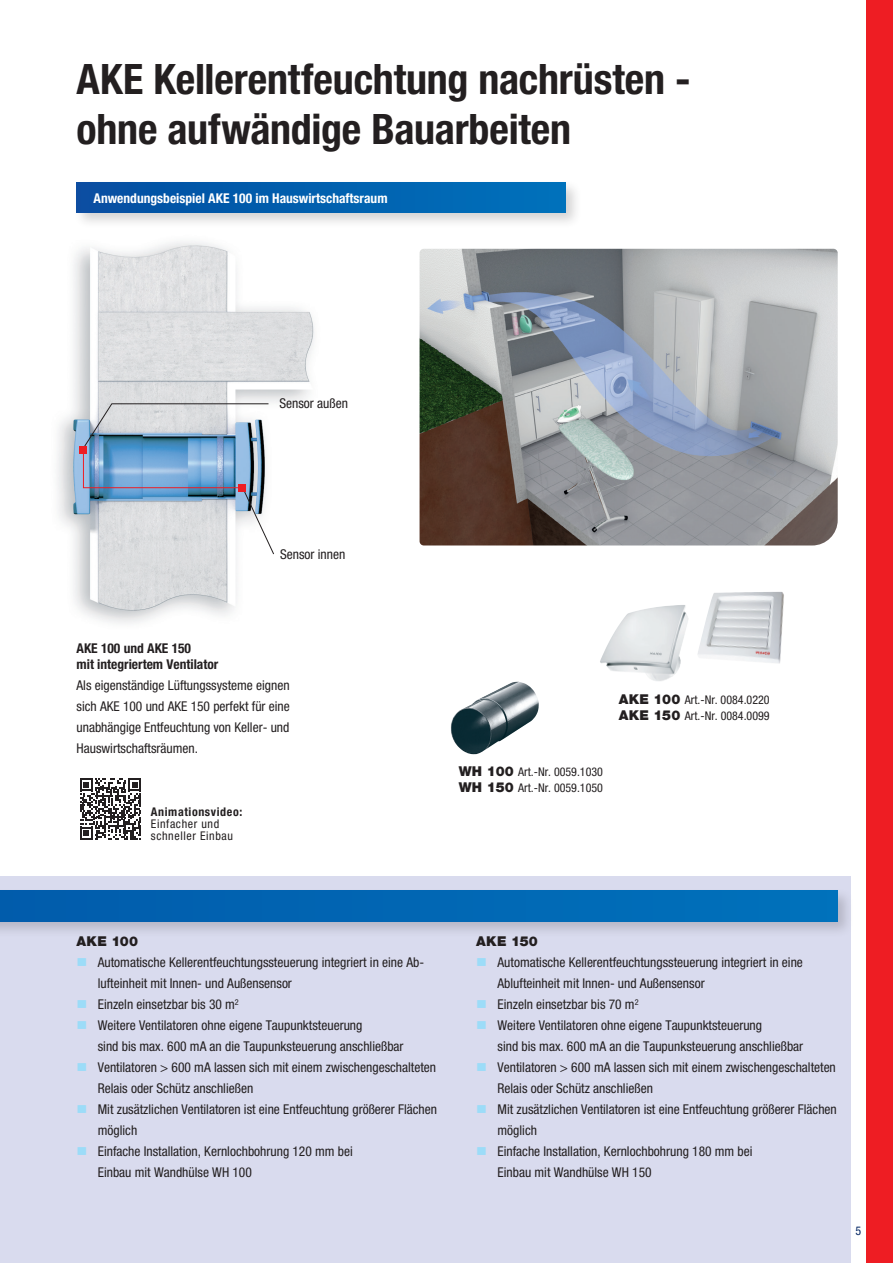
<style>
.page{position:relative;width:893px;height:1263px;background:#fff}
.page>*{position:absolute;margin:0;border:0;box-sizing:border-box;transform-origin:0 0}
.t1{font:700 condensed 42px/50.4px "Helvetica Neue LTW1 G";letter-spacing:-.005em;color:#231f20}
.t2{font:condensed 13.5px/21px "Helvetica Neue LTW1 G";color:#231f20}
.t3{font:700 condensed 13.5px "Helvetica Neue LTW1 G";color:#fff}
.t4{font:700 condensed 13.5px/16.2px "Helvetica Neue LTW1 G";color:#231f20}
.t5{font:900 13.5px "Helvetica Neue LT Com";letter-spacing:.02em;color:#231f20}
.t6{font:condensed 12px/16.5px "Helvetica Neue LTW1 G";color:#231f20}
.t7{font:condensed 12px/12px "Helvetica Neue LTW1 G";letter-spacing:.05em;color:#231f20}
.t8{font:700 condensed 12px "Helvetica Neue LTW1 G";letter-spacing:.05em;color:#231f20}
.t9{font:condensed 12px "Helvetica Neue LT Std";color:#002361}
.s1{font-family:"Helvetica Neue LT Com";font-weight:900;font-stretch:normal;font-size:13.5px}
.s2{color:#9cdcf8}
</style>
<div class="page">
<div style="left:866px;top:0;width:27px;height:1263px;background:#ee1d23"></div>
<div style="left:0;top:876px;width:850px;height:387px;background:#d9dbee"></div>
<img style="left:600px;top:605px;width:88px;height:76px">
<img style="left:698px;top:592px;width:86px;height:72px">
<div style="left:0;top:887px;width:854px;height:51px;background:#231f20;opacity:.2"></div>
<div style="left:0;top:891px;width:837px;height:30px;background:#0166b3"></div>
<img style="left:420px;top:249px;width:418px;height:296px">
<img style="left:451px;top:682px;width:88px;height:72px">
<img style="left:57px;top:242px;width:258px;height:381px">
<svg style="left:82px;top:403px;width:192px;height:152px;background:#abbfd2"></svg>
<div style="left:238px;top:484px;width:8px;height:8px;background:#ee1d23"></div>
<div style="left:80px;top:446px;width:7px;height:7px;background:#ee1d23"></div>
<div style="left:73px;top:179px;width:509px;height:50px;background:#231f20;opacity:.2"></div>
<div style="left:77px;top:183px;width:489px;height:30px;background:linear-gradient(to right,#054ea1,#0072bc)"></div>
<svg style="left:80px;top:778px;width:61px;height:62px"></svg>
<h1 class="t1" style="left:77px;top:54px;width:616px">AKE Kellerentfeuchtung nachrüsten - ohne aufwändige Bauarbeiten</h1>
<p class="t3" style="left:94px;top:190px;width:296px">Anwendungsbeispiel AKE 100 im Hauswirtschaftsraum</p>
<p class="t2" style="left:279px;top:393px;width:70px">Sensor außen</p>
<p class="t2" style="left:280px;top:543px;width:67px">Sensor innen</p>
<p class="t4" style="left:77px;top:640px;width:143px">AKE 100 und AKE 150<br>mit integriertem Ventilator</p>
<p class="t2" style="left:77px;top:675px;width:215px;text-align:justify">Als eigenständige Lüftungssysteme eignen sich AKE 100 und AKE 150 perfekt für eine unabhängige Entfeuchtung von Keller- und Hauswirtschaftsräumen.</p>
<p class="t8" style="left:151px;top:804px;width:93px">Animationsvideo:</p>
<p class="t7" style="left:151px;top:818px;width:84px">Einfacher und schneller Einbau</p>
<p class="t6" style="left:619px;top:691px;width:152px"><span class="s1">AKE 100</span> Art.-Nr. 0084.0220<br><span class="s1">AKE 150</span> Art.-Nr. 0084.0099</p>
<p class="t6" style="left:459px;top:763px;width:146px"><span class="s1">WH 100</span> Art.-Nr. 0059.1030<br><span class="s1">WH 150</span> Art.-Nr. 0059.1050</p>
<p class="t5" style="left:77px;top:933px;width:63px">AKE 100</p>
<p class="t2" style="left:98px;top:952px;width:328px;text-indent:-21px"><span class="s2">■</span> Automatische Kellerentfeuchtungssteuerung integriert in eine Ab&shy;lufteinheit mit Innen- und Außensensor</p>
<p class="t2" style="left:77px;top:994px;width:164px"><span class="s2">■</span> Einzeln einsetzbar bis 30 m<sup>2</sup></p>
<p class="t2" style="left:98px;top:1015px;width:307px;text-indent:-21px"><span class="s2">■</span> Weitere Ventilatoren ohne eigene Taupunktsteuerung<br>sind bis max. 600 mA an die Taupunksteuerung anschließbar</p>
<p class="t2" style="left:98px;top:1057px;width:340px;text-indent:-21px"><span class="s2">■</span> Ventilatoren &gt; 600 mA lassen sich mit einem zwischengeschalteten<br>Relais oder Schütz anschließen</p>
<p class="t2" style="left:98px;top:1099px;width:341px;text-indent:-21px"><span class="s2">■</span> Mit zusätzlichen Ventilatoren ist eine Entfeuchtung größerer Flächen möglich</p>
<p class="t2" style="left:98px;top:1141px;width:257px;text-indent:-21px"><span class="s2">■</span> Einfache Installation, Kernlochbohrung 120 mm bei<br>Einbau mit Wandhülse WH 100</p>
<p class="t5" style="left:476px;top:933px;width:63px">AKE 150</p>
<p class="t2" style="left:497px;top:952px;width:307px;text-indent:-21px"><span class="s2">■</span> Automatische Kellerentfeuchtungssteuerung integriert in eine<br>Ablufteinheit mit Innen- und Außensensor</p>
<p class="t2" style="left:476px;top:994px;width:164px"><span class="s2">■</span> Einzeln einsetzbar bis 70 m<sup>2</sup></p>
<p class="t2" style="left:497px;top:1015px;width:307px;text-indent:-21px"><span class="s2">■</span> Weitere Ventilatoren ohne eigene Taupunktsteuerung<br>sind bis max. 600 mA an die Taupunksteuerung anschließbar</p>
<p class="t2" style="left:497px;top:1057px;width:340px;text-indent:-21px"><span class="s2">■</span> Ventilatoren &gt; 600 mA lassen sich mit einem zwischengeschalteten<br>Relais oder Schütz anschließen</p>
<p class="t2" style="left:497px;top:1099px;width:341px;text-indent:-21px"><span class="s2">■</span> Mit zusätzlichen Ventilatoren ist eine Entfeuchtung größerer Flächen möglich</p>
<p class="t2" style="left:497px;top:1141px;width:257px;text-indent:-21px"><span class="s2">■</span> Einfache Installation, Kernlochbohrung 180 mm bei<br>Einbau mit Wandhülse WH 150</p>
<p class="t9" style="left:855px;top:1224px;width:7px">5</p>
</div>
